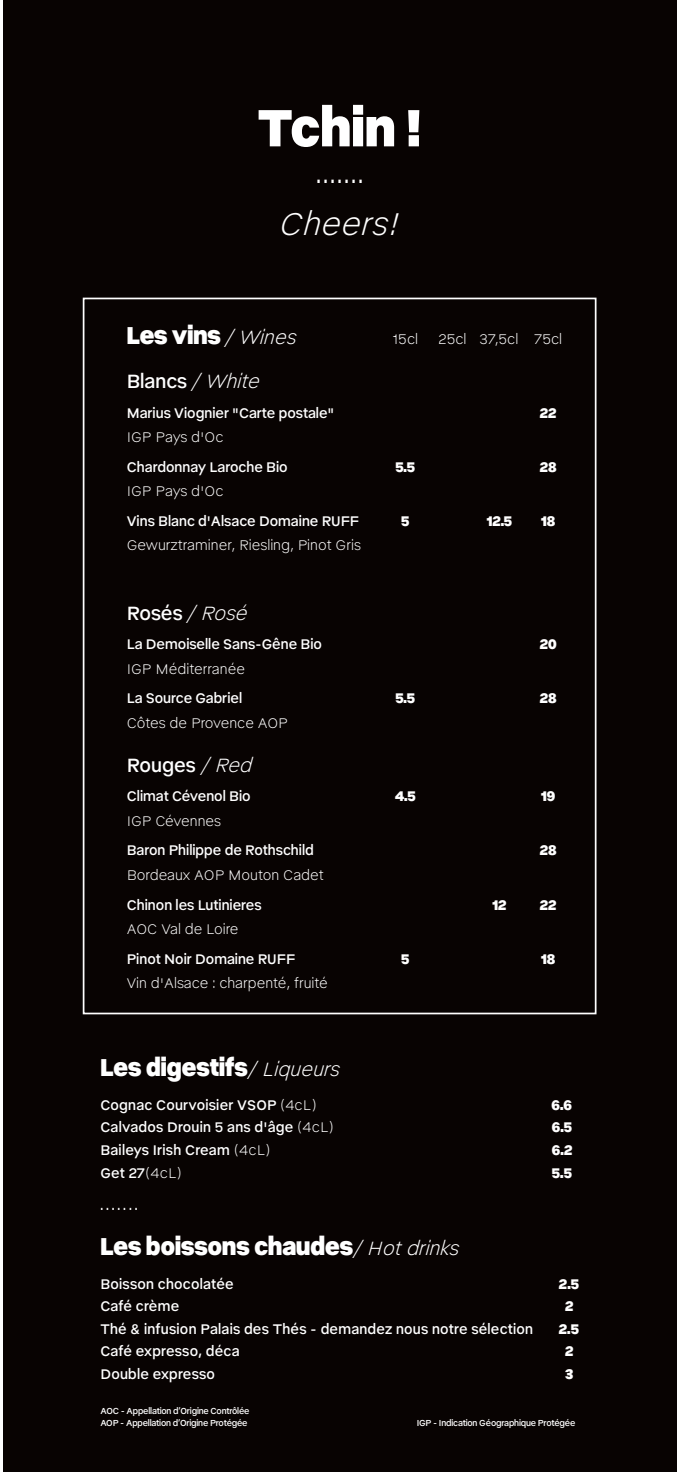
<style>
.page{position:relative;width:681px;height:1476px;background:#fff}
.page>*{position:absolute;margin:0;border:0;box-sizing:border-box;transform-origin:0 0}
.t1{font:900 51.22px "Vibis Text";letter-spacing:.015em;color:#fff}
.t2{font:italic 300 30.75px "Vibis Text";letter-spacing:.015em;color:#fff}
.t3{font:900 23.92px "Vibis Text";letter-spacing:.005em;color:#fff}
.t4{font:18.75px "Vibis Text";color:#fff}
.t5{font:13.65px "Vibis Text";color:#fff}
.t6{font:300 13.65px "Vibis Text";color:#fff}
.t7{font:13.65px "Vibis Text";letter-spacing:.02em;color:#fff}
.t8{font:900 13.65px "Vibis Text";color:#fff}
.t9{font:11.93px "Vibis Text";color:#fff}
.t10{font:8.55px/11.9px "Vibis Text";letter-spacing:-.02em;color:#fff}
.s1{font-weight:300;font-style:italic;font-size:18.75px}
.s2{font-weight:300;font-style:italic}
.s3{font-weight:300}
</style>
<div class="page">
<div style="left:3px;top:0;width:673px;height:1471px;background:#080302"></div>
<h1 class="t1" style="left:258px;top:90px;width:165px">Tchin !</h1>
<h3 class="t4" style="left:316px;top:163px;width:48px">.......</h3>
<h2 class="t2" style="left:280px;top:202px;width:121px">Cheers!</h2>
<h3 class="t3" style="left:127px;top:318px;width:171px">Les vins <span class="s1">/ Wines</span></h3>
<p class="t6" style="left:393px;top:329px;width:27px">15cl</p>
<p class="t6" style="left:438px;top:329px;width:125px">25cl 37,5cl 75cl</p>
<h3 class="t4" style="left:127px;top:368px;width:135px">Blancs <span class="s2">/ White</span></h3>
<p class="t5" style="left:127px;top:403px;width:209px">Marius Viognier "Carte postale"</p>
<p class="t8" style="left:540px;top:403px;width:18px">22</p>
<p class="t6" style="left:127px;top:428px;width:98px">IGP Pays d'Oc</p>
<p class="t5" style="left:127px;top:457px;width:162px">Chardonnay Laroche Bio</p>
<p class="t8" style="left:395px;top:457px;width:21px">5.5</p>
<p class="t8" style="left:539px;top:457px;width:18px">28</p>
<p class="t6" style="left:127px;top:482px;width:98px">IGP Pays d'Oc</p>
<p class="t5" style="left:127px;top:511px;width:234px">Vins Blanc d'Alsace Domaine RUFF</p>
<p class="t8" style="left:401px;top:511px;width:10px">5</p>
<p class="t8" style="left:486px;top:511px;width:27px">12.5</p>
<p class="t8" style="left:541px;top:511px;width:16px">18</p>
<p class="t6" style="left:127px;top:536px;width:236px">Gewurztraminer, Riesling, Pinot Gris</p>
<h3 class="t4" style="left:127px;top:600px;width:122px">Rosés <span class="s2">/ Rosé</span></h3>
<p class="t5" style="left:127px;top:634px;width:197px">La Demoiselle Sans-Gêne Bio</p>
<p class="t8" style="left:539px;top:634px;width:18px">20</p>
<p class="t6" style="left:127px;top:659px;width:120px">IGP Méditerranée</p>
<p class="t5" style="left:127px;top:688px;width:117px">La Source Gabriel</p>
<p class="t8" style="left:395px;top:688px;width:21px">5.5</p>
<p class="t8" style="left:539px;top:688px;width:18px">28</p>
<p class="t6" style="left:127px;top:713px;width:163px">Côtes de Provence AOP</p>
<h3 class="t4" style="left:127px;top:752px;width:127px">Rouges <span class="s2">/ Red</span></h3>
<p class="t5" style="left:127px;top:787px;width:125px">Climat Cévenol Bio</p>
<p class="t8" style="left:395px;top:786px;width:22px">4.5</p>
<p class="t8" style="left:541px;top:786px;width:16px">19</p>
<p class="t6" style="left:127px;top:811px;width:96px">IGP Cévennes</p>
<p class="t5" style="left:127px;top:841px;width:188px">Baron Philippe de Rothschild</p>
<p class="t8" style="left:539px;top:840px;width:18px">28</p>
<p class="t6" style="left:127px;top:865px;width:198px">Bordeaux AOP Mouton Cadet</p>
<p class="t5" style="left:127px;top:895px;width:136px">Chinon les Lutinieres</p>
<p class="t8" style="left:492px;top:895px;width:16px">12</p>
<p class="t8" style="left:540px;top:895px;width:18px">22</p>
<p class="t6" style="left:127px;top:920px;width:113px">AOC Val de Loire</p>
<p class="t5" style="left:127px;top:949px;width:170px">Pinot Noir Domaine RUFF</p>
<p class="t8" style="left:401px;top:949px;width:10px">5</p>
<p class="t8" style="left:541px;top:949px;width:16px">18</p>
<p class="t6" style="left:127px;top:974px;width:203px">Vin d'Alsace : charpenté, fruité</p>
<h3 class="t3" style="left:100px;top:1050px;width:241px">Les digestifs<span class="s1">/ Liqueurs</span></h3>
<p class="t7" style="left:100px;top:1095px;width:217px">Cognac Courvoisier VSOP <span class="s3">(4cL)</span></p>
<p class="t8" style="left:551px;top:1095px;width:22px">6.6</p>
<p class="t7" style="left:100px;top:1118px;width:235px">Calvados Drouin 5 ans d'âge <span class="s3">(4cL)</span></p>
<p class="t8" style="left:551px;top:1117px;width:22px">6.5</p>
<p class="t7" style="left:100px;top:1141px;width:171px">Baileys Irish Cream <span class="s3">(4cL)</span></p>
<p class="t8" style="left:551px;top:1140px;width:22px">6.2</p>
<p class="t5" style="left:100px;top:1164px;width:83px">Get 27<span class="s3">(4cL)</span></p>
<p class="t8" style="left:552px;top:1163px;width:22px">5.5</p>
<p class="t9" style="left:100px;top:1197px;width:39px">.......</p>
<h3 class="t3" style="left:100px;top:1229px;width:360px">Les boissons chaudes<span class="s1">/ Hot drinks</span></h3>
<p class="t7" style="left:100px;top:1274px;width:135px">Boisson chocolatée</p>
<p class="t8" style="left:558px;top:1274px;width:22px">2.5</p>
<p class="t5" style="left:100px;top:1297px;width:80px">Café crème</p>
<p class="t8" style="left:565px;top:1296px;width:10px">2</p>
<p class="t7" style="left:100px;top:1319px;width:434px">Thé &amp; infusion Palais des Thés - demandez nous notre sélection</p>
<p class="t8" style="left:558px;top:1319px;width:22px">2.5</p>
<p class="t7" style="left:100px;top:1342px;width:141px">Café expresso, déca</p>
<p class="t8" style="left:565px;top:1341px;width:10px">2</p>
<p class="t7" style="left:100px;top:1364px;width:116px">Double expresso</p>
<p class="t8" style="left:565px;top:1364px;width:10px">3</p>
<p class="t10" style="left:100px;top:1404px;width:151px">AOC - Appellation d’Origine Contrôlée<br>AOP - Appellation d’Origine Protégée</p>
<p class="t10" style="left:416px;top:1416px;width:160px">IGP - Indication Géographique Protégée</p>
</div>
